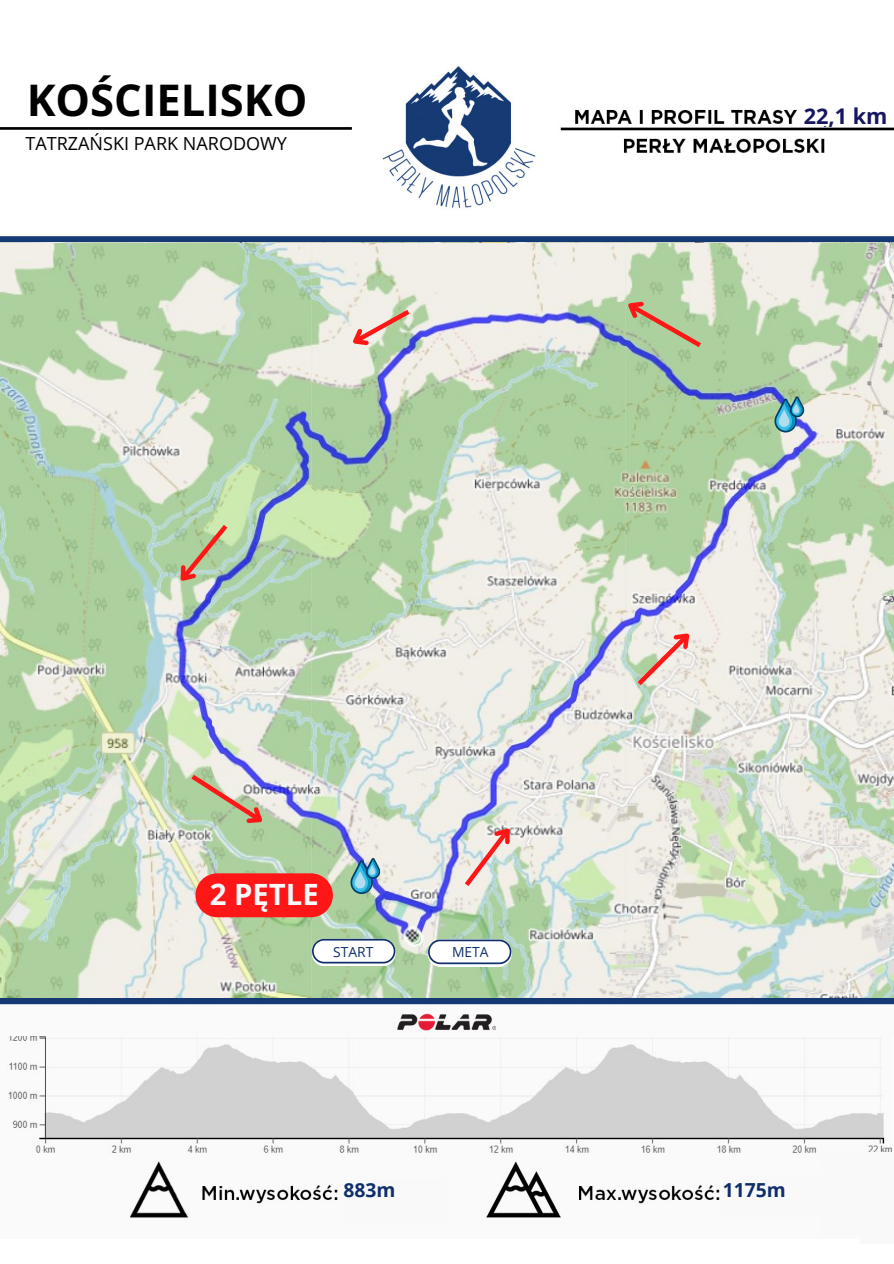
<style>
.page{position:relative;width:894px;height:1264px;background:#fff}
.page>*{position:absolute;margin:0;border:0;box-sizing:border-box;transform-origin:0 0}
.t1{font:700 43.5px "Open Sans";color:#000}
.t2{font:700 29.25px "Open Sans";color:#f9f9f9}
.t3{font:700 21.6px "Open Sans";color:#171662}
.t4{font:700 19.35px "Open Sans";color:#0e2f6c}
.t5{font:18px "Open Sans";color:#000}
.t6{font:13.8px "Open Sans";color:#0e2f6c}
</style>
<div class="page">
<img style="left:0;top:66px;width:893px;height:1152px">
<img style="left:0;top:244px;width:893px;height:753px">
<img style="left:0;top:1036px;width:893px;height:117px">
<div style="left:343px;top:1179px;width:103px;height:45px;background:#f9f9f9"></div>
<svg style="left:428px;top:939px;width:83px;height:27px"></svg>
<div style="left:442px;top:945px;width:54px;height:15px;background:#fff"></div>
<svg style="left:186px;top:770px;width:87px;height:65px;background:#c0c1aa"></svg>
<svg style="left:312px;top:938px;width:83px;height:27px"></svg>
<div style="left:326px;top:945px;width:54px;height:15px;background:#fff"></div>
<svg style="left:342px;top:306px;width:72px;height:50px;background:#d6c8bb"></svg>
<svg style="left:617px;top:290px;width:88px;height:61px;background:#b6be9b"></svg>
<svg style="left:168px;top:520px;width:64px;height:72px;background:#b6be9e"></svg>
<svg style="left:632px;top:621px;width:69px;height:69px;background:#e7d6cc"></svg>
<svg style="left:460px;top:817px;width:62px;height:74px;background:#dcceca"></svg>
<div style="left:821px;top:1152px;width:72px;height:83px;background:#f9f9f9"></div>
<div style="left:860px;top:1160px;width:33px;height:83px;background:#f9f9f9"></div>
<div style="left:722px;top:1175px;width:99px;height:38px;background:#f9f9f9"></div>
<div style="left:11px;top:82px;width:268px;height:43px;background:#fff"></div>
<div style="left:25px;top:131px;width:308px;height:43px;background:#fff"></div>
<div style="left:797px;top:94px;width:86px;height:32px;background:#fff"></div>
<svg style="left:773px;top:396px;width:31px;height:36px"></svg>
<svg style="left:350px;top:858px;width:30px;height:36px"></svg>
<div style="left:195px;top:873px;width:138px;height:44px;background:#ff1616;border-radius:22px"></div>
<h1 class="t1" style="left:27px;top:70px;width:282px">KOŚCIELISKO</h1>
<p class="t5" style="left:25px;top:130px;width:263px">TATRZAŃSKI PARK NARODOWY</p>
<p class="t3" style="left:803px;top:101px;width:85px">22,1 km</p>
<h2 class="t2" style="left:210px;top:873px;width:111px">2 PĘTLE</h2>
<p class="t6" style="left:333px;top:942px;width:42px">START</p>
<p class="t6" style="left:452px;top:942px;width:38px">META</p>
<p class="t4" style="left:343px;top:1176px;width:53px">883m</p>
<p class="t4" style="left:722px;top:1176px;width:65px">1175m</p>
</div>
